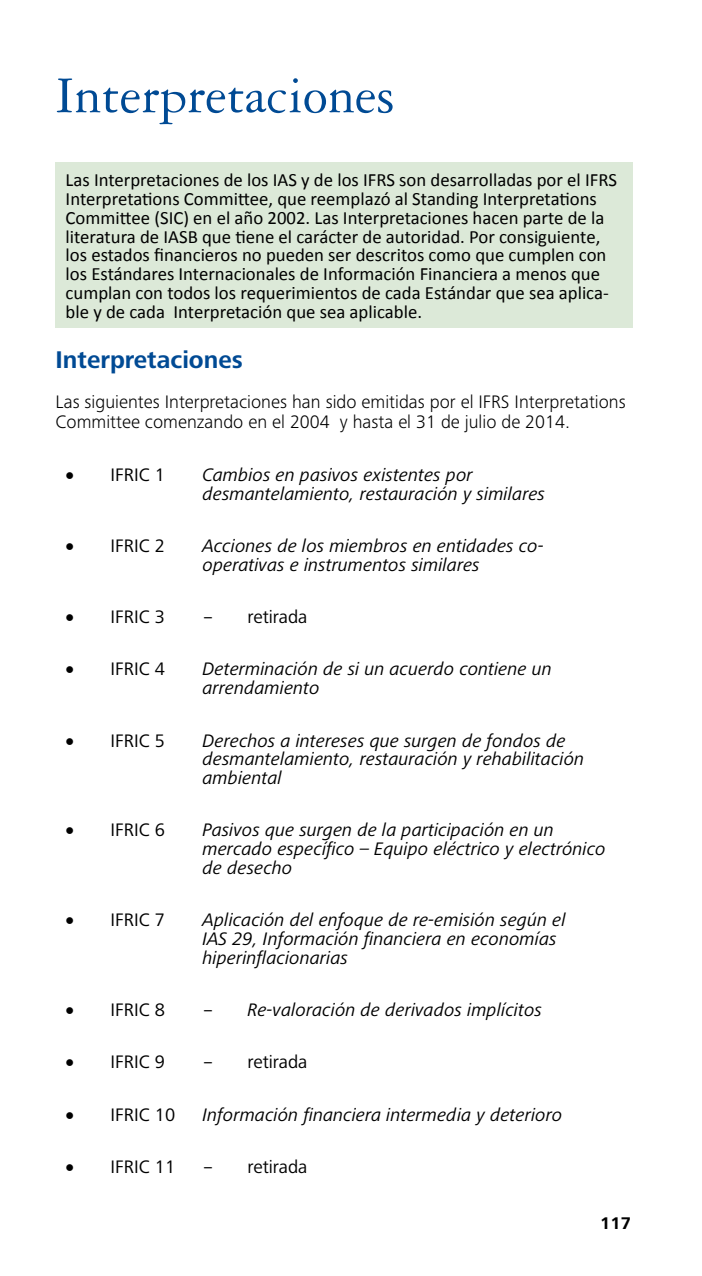
<style>
.page{position:relative;width:702px;height:1276px;background:#fff}
.page>*{position:absolute;margin:0;border:0;box-sizing:border-box;transform-origin:0 0}
.t1{font:55px "Garamond Three";color:#004a94}
.t2{font:700 25px "Frutiger Next Pro";color:#004a94}
.t3{font:italic 18.75px/18.8px "Frutiger Next Pro";color:#000}
.t4{font:18.75px/18.8px "Calibri";color:#000}
.t5{font:300 18.75px/20px "Frutiger Next Pro";color:#000}
.t6{font:18.75px "Frutiger Next Pro";color:#000}
.t7{font:700 17.5px "Frutiger Next Pro";color:#000}
.s1{font-family:"Courier New"}
.s2{font-family:"Courier New";font-style:normal}
</style>
<div class="page">
<div style="left:56px;top:162px;width:577px;height:165px;background:#dce9d8"></div>
<h1 class="t1" style="left:56px;top:66px;width:341px">Interpretaciones</h1>
<p class="t4" style="left:66px;top:171px;width:553px">Las Interpretaciones de los IAS y de los IFRS son desarrolladas por el IFRS Interpretations Committee, que reemplazó al Standing Interpretations Committee (SIC) en el año 2002. Las Interpretaciones hacen parte de la literatura de IASB que tiene el carácter de autoridad. Por consiguiente, los estados financieros no pueden ser descritos como que cumplen con los Estándares Internacionales de Información Financiera a menos que cumplan con todos los requerimientos de cada Estándar que sea aplica&shy;ble y de cada Interpretación que sea aplicable.</p>
<h2 class="t2" style="left:56px;top:345px;width:189px">Interpretaciones</h2>
<p class="t5" style="left:56px;top:391px;width:572px">Las siguientes Interpretaciones han sido emitidas por el IFRS Interpretations<br>Committee comenzando en el 2004 y hasta el 31 de julio de 2014.</p>
<p class="t6" style="left:66px;top:464px;width:101px">• IFRIC 1</p>
<p class="t3" style="left:203px;top:465px;width:344px">Cambios en pasivos existentes por desmantelamiento, restauración y similares</p>
<p class="t6" style="left:66px;top:535px;width:101px">• IFRIC 2</p>
<p class="t3" style="left:203px;top:536px;width:343px">Acciones de los miembros en entidades co&shy;operativas e instrumentos similares</p>
<p class="t6" style="left:66px;top:606px;width:101px">• IFRIC 3</p>
<p class="t6" style="left:203px;top:606px;width:106px"><span class="s1">-</span> retirada</p>
<p class="t6" style="left:66px;top:658px;width:101px">• IFRIC 4</p>
<p class="t3" style="left:203px;top:660px;width:351px">Determinación de si un acuerdo contiene un arrendamiento</p>
<p class="t6" style="left:66px;top:729px;width:101px">• IFRIC 5</p>
<p class="t3" style="left:203px;top:731px;width:383px">Derechos a intereses que surgen de fondos de desmantelamiento, restauración y rehabilitación ambiental</p>
<p class="t6" style="left:66px;top:819px;width:101px">• IFRIC 6</p>
<p class="t3" style="left:203px;top:820px;width:405px">Pasivos que surgen de la participación en un mercado específico – Equipo eléctrico y electrónico de desecho</p>
<p class="t6" style="left:66px;top:909px;width:101px">• IFRIC 7</p>
<p class="t3" style="left:203px;top:910px;width:365px">Aplicación del enfoque de re-emisión según el<br>IAS 29, Información financiera en economías hiperinflacionarias</p>
<p class="t6" style="left:66px;top:999px;width:101px">• IFRIC 8</p>
<p class="t3" style="left:203px;top:1000px;width:341px"><span class="s2">-</span> Re-valoración de derivados implícitos</p>
<p class="t6" style="left:66px;top:1051px;width:101px">• IFRIC 9</p>
<p class="t6" style="left:203px;top:1051px;width:106px"><span class="s1">-</span> retirada</p>
<p class="t6" style="left:66px;top:1103px;width:111px">• IFRIC 10</p>
<p class="t3" style="left:203px;top:1105px;width:361px">Información financiera intermedia y deterioro</p>
<p class="t6" style="left:66px;top:1155px;width:111px">• IFRIC 11</p>
<p class="t6" style="left:203px;top:1155px;width:106px"><span class="s1">-</span> retirada</p>
<p class="t7" style="left:600px;top:1212px;width:32px">117</p>
</div>
